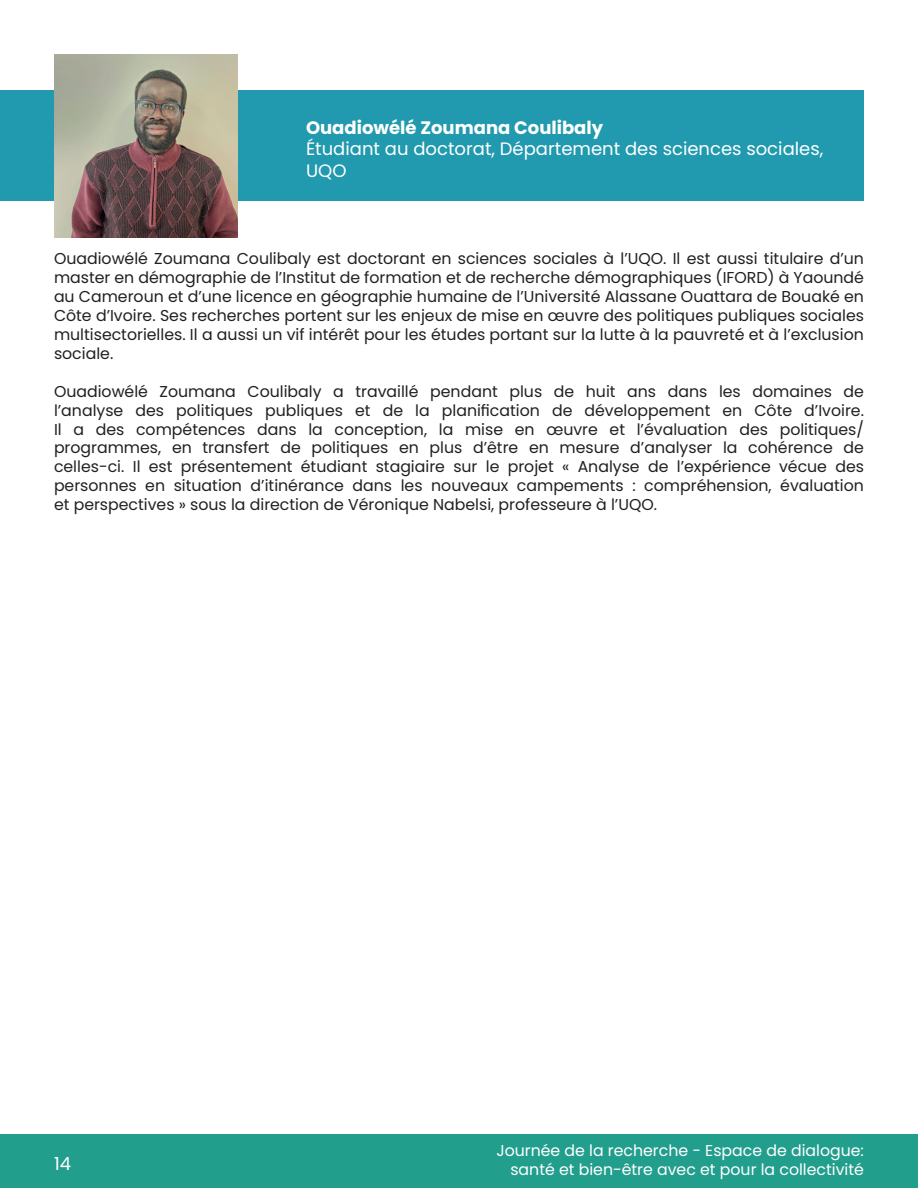
<style>
.page{position:relative;width:918px;height:1188px;background:#fff}
.page>*{position:absolute;margin:0;border:0;box-sizing:border-box;transform-origin:0 0}
.t1{font:18px/21.6px "Poppins";color:#fff}
.t2{font:700 18px "Poppins";color:#fff}
.t3{font:15.75px/18.9px "Poppins";color:#231f20;text-align:justify}
.t4{font:15.75px/18.9px "Poppins";color:#fff;text-align:right}
</style>
<div class="page">
<div style="left:0;top:90px;width:864px;height:111px;background:#2199ae"></div>
<img style="left:54px;top:54px;width:184px;height:184px">
<div style="left:0;top:1134px;width:918px;height:54px;background:#229e8d"></div>
<p class="t2" style="left:306px;top:117px;width:299px">Ouadiowélé Zoumana Coulibaly</p>
<p class="t1" style="left:306px;top:138px;width:519px">Étudiant au doctorat, Département des sciences sociales,<br>UQO</p>
<p class="t3" style="left:54px;top:250px;width:812px">Ouadiowélé Zoumana Coulibaly est doctorant en sciences sociales à l’UQO. Il est aussi titulaire d’un master en démographie de l’Institut de formation et de recherche démographiques (IFORD) à Yaoundé au Cameroun et d’une licence en géographie humaine de l’Université Alassane Ouattara de Bouaké en Côte d’Ivoire. Ses recherches portent sur les enjeux de mise en œuvre des politiques publiques sociales multisectorielles. Il a aussi un vif intérêt pour les études portant sur la lutte à la pauvreté et à l’exclusion sociale.</p>
<p class="t3" style="left:54px;top:382px;width:812px">Ouadiowélé Zoumana Coulibaly a travaillé pendant plus de huit ans dans les domaines de l’analyse des politiques publiques et de la planification de développement en Côte d’Ivoire.<br>Il a des compétences dans la conception, la mise en œuvre et l’évaluation des politiques/ programmes, en transfert de politiques en plus d’être en mesure d’analyser la cohérence de celles-ci. Il est présentement étudiant stagiaire sur le projet « Analyse de l’expérience vécue des personnes en situation d’itinérance dans les nouveaux campements : compréhension, évaluation et perspectives » sous la direction de Véronique Nabelsi, professeure à l’UQO.</p>
<p class="t1" style="left:54px;top:1153px;width:19px">14</p>
<p class="t4" style="left:496px;top:1141px;width:369px">Journée de la recherche - Espace de dialogue: santé et bien-être avec et pour la collectivité</p>
</div>
